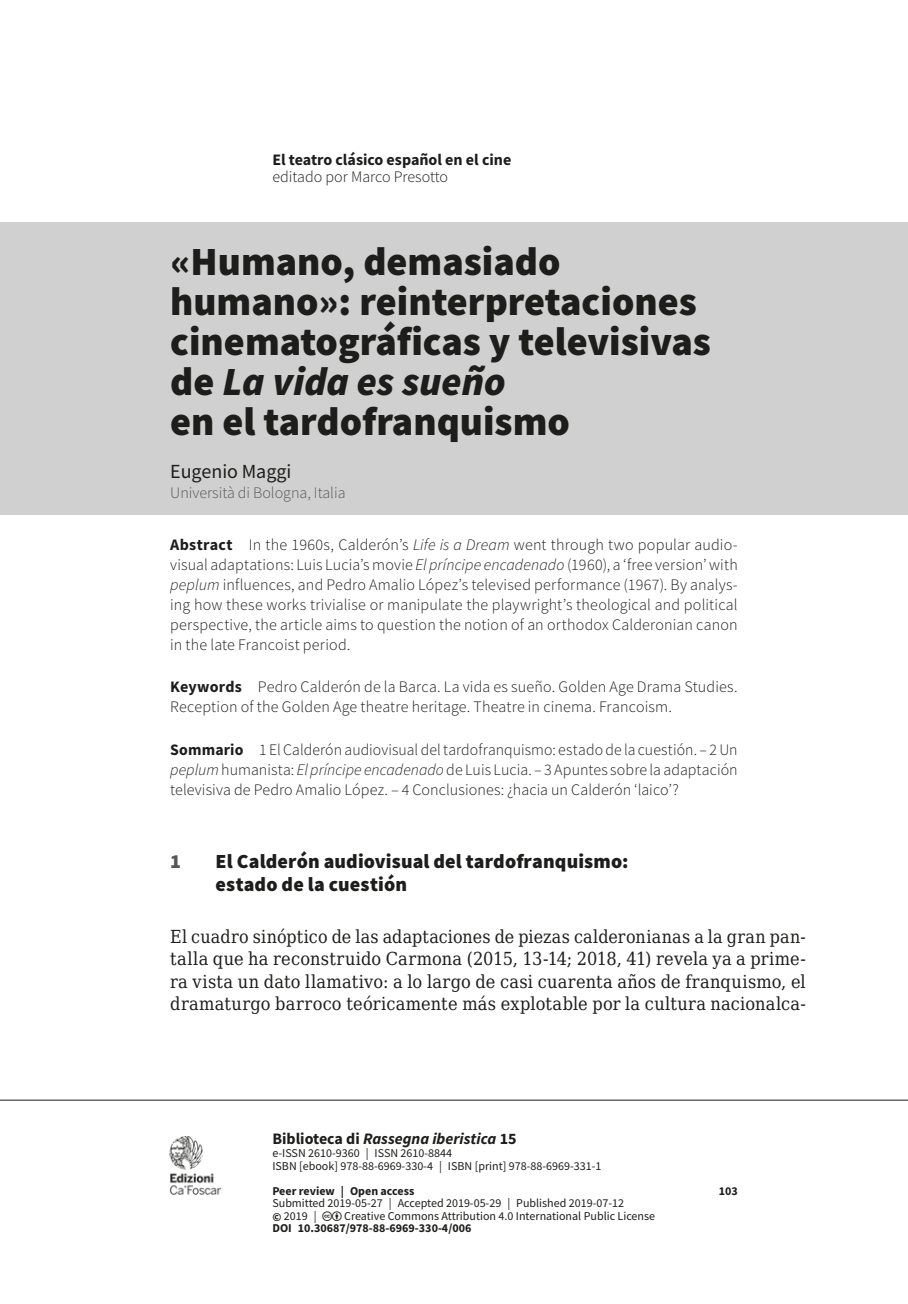
<style>
.page{position:relative;width:908px;height:1304px;background:#fff}
.page>*{position:absolute;margin:0;border:0;box-sizing:border-box;transform-origin:0 0}
.t1{font:900 40px/40px "Source Sans Pro";color:#1d1d1b}
.t2{font:900 20px/23.8px "Source Sans Pro";letter-spacing:.01em;color:#1d1d1b}
.t3{font:20px "Source Sans Pro";color:#1d1d1b}
.t4{font:900 20px "Source Sans Pro";color:#575756}
.t5{font:18px/22.4px "DejaVu Serif Condensed";letter-spacing:.015em;color:#1d1d1b;text-align:justify}
.t6{font:300 16px/20px "Source Sans Pro";letter-spacing:.01em;color:#1d1d1b;text-align:justify}
.t7{font:italic 700 16px "Source Sans Pro";color:#1d1d1b}
.t8{font:700 16px "Source Sans Pro";color:#1d1d1b}
.t9{font:300 16px "Source Sans Pro";color:#575756}
.t10{font:12px/12.4px "Source Sans Pro";color:#1d1d1b}
.t11{font:700 12px "Source Sans Pro";color:#1d1d1b}
.s1{font-style:italic}
.s2{font-weight:700}
.s3{font-style:normal}
</style>
<div class="page">
<img style="left:169px;top:1136px;width:54px;height:59px">
<hr style="left:0;top:1100px;width:907px;height:1px;background:#1d1d1b">
<div style="left:0;top:223px;width:907px;height:292px;background:#d0d0d0"></div>
<p class="t8" style="left:272px;top:149px;width:240px">El teatro clásico español en el cine</p>
<p class="t6" style="left:272px;top:167px;width:177px">editado por Marco Presotto</p>
<h1 class="t1" style="left:170px;top:241px;width:542px">«Humano, demasiado humano»: reinterpretaciones cinematográficas y televisivas de <span class="s1">La vida es sueño<br></span>en el tardofranquismo</h1>
<p class="t3" style="left:170px;top:459px;width:123px">Eugenio Maggi</p>
<p class="t9" style="left:170px;top:483px;width:177px">Università di Bologna, Italia</p>
<p class="t6" style="left:170px;top:534px;width:568px"><span class="s2">Abstract</span> In the 1960s, Calderón’s <span class="s1">Life is a Dream</span> went through two popular audio&shy;visual adaptations: Luis Lucia’s movie <span class="s1">El príncipe encadenado</span> (1960), a ‘free version’ with <span class="s1">peplum</span> influences, and Pedro Amalio López’s televised performance (1967). By analys&shy;ing how these works trivialise or manipulate the playwright’s theological and political perspective, the article aims to question the notion of an orthodox Calderonian canon in the late Francoist period.</p>
<p class="t6" style="left:170px;top:677px;width:568px"><span class="s2">Keywords</span> Pedro Calderón de la Barca. La vida es sueño. Golden Age Drama Studies.<br>Reception of the Golden Age theatre heritage. Theatre in cinema. Francoism.</p>
<p class="t6" style="left:170px;top:740px;width:569px"><span class="s2">Sommario</span> 1 El Calderón audiovisual del tardofranquismo: estado de la cuestión. – 2 Un <span class="s1">peplum</span> humanista: <span class="s1">El príncipe encadenado</span> de Luis Lucia. – 3 Apuntes sobre la adaptación televisiva de Pedro Amalio López. – 4 Conclusiones: ¿hacia un Calderón ʻlaicoʼ?</p>
<p class="t4" style="left:170px;top:847px;width:12px">1</p>
<p class="t2" style="left:215px;top:849px;width:414px">El Calderón audiovisual del tardofranquismo: estado de la cuestión</p>
<p class="t5" style="left:170px;top:925px;width:636px">El cuadro sinóptico de las adaptaciones de piezas calderonianas a la gran pan&shy;talla que ha reconstruido Carmona (2015, 13-14; 2018, 41) revela ya a prime&shy;ra vista un dato llamativo: a lo largo de casi cuarenta años de franquismo, el dramaturgo barroco teóricamente más explotable por la cultura nacionalca-</p>
<p class="t7" style="left:272px;top:1128px;width:245px"><span class="s3">Biblioteca di</span> Rassegna iberistica <span class="s3">15</span></p>
<p class="t10" style="left:272px;top:1147px;width:330px">e-ISSN 2610-9360 | ISSN 2610-8844<br>ISBN [ebook] 978-88-6969-330-4 | ISBN [print] 978-88-6969-331-1</p>
<p class="t11" style="left:272px;top:1182px;width:143px">Peer review | Open access</p>
<p class="t11" style="left:718px;top:1182px;width:21px">103</p>
<p class="t10" style="left:272px;top:1197px;width:353px">Submitted 2019-05-27 | Accepted 2019-05-29 | Published 2019-07-12 <span class="s2">©</span> 2019 |</p>
<p class="t10" style="left:344px;top:1209px;width:312px">Creative Commons Attribution 4.0 International Public License</p>
<p class="t11" style="left:272px;top:1220px;width:200px">DOI 10.30687/978-88-6969-330-4/006</p>
</div>
